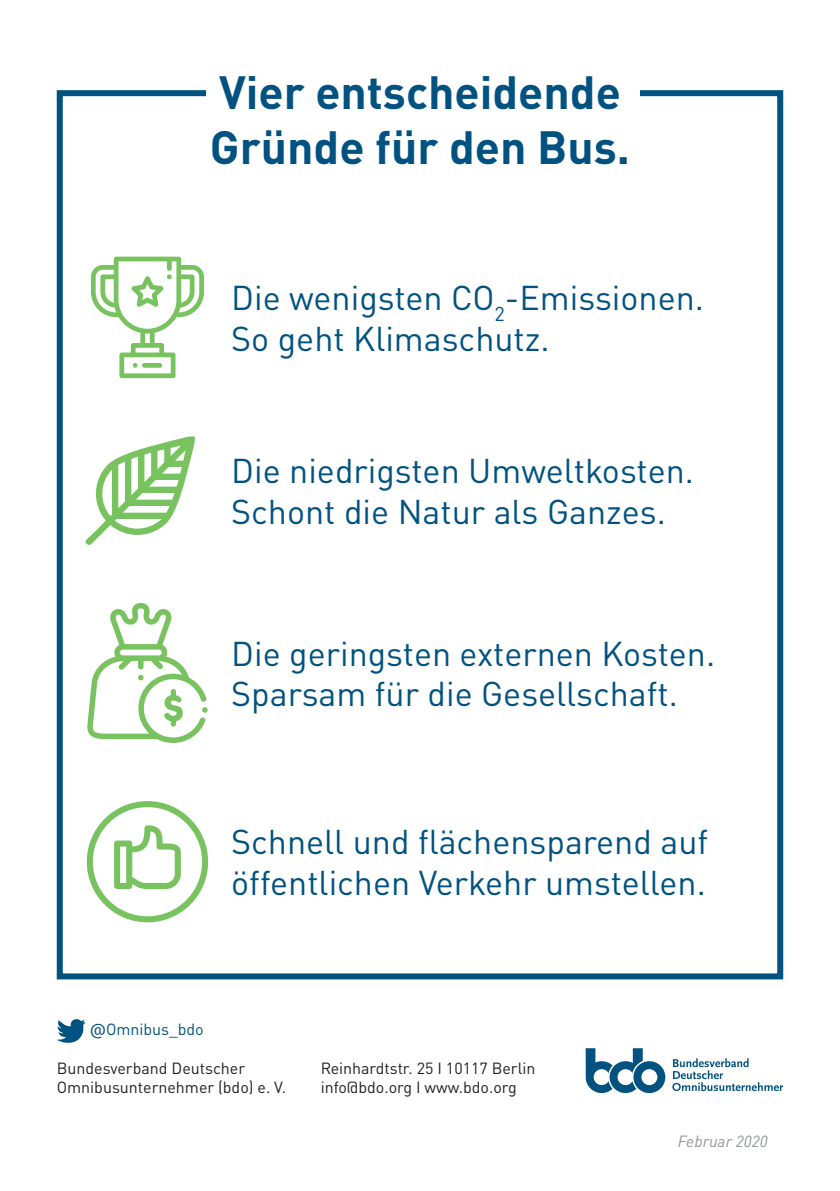
<style>
.page{position:relative;width:840px;height:1191px;background:#fff}
.page>*{position:absolute;margin:0;border:0;box-sizing:border-box;transform-origin:0 0}
.t1{font:700 46px "DIN Pro";color:#015280}
.t2{font:34px/40.8px "DIN Pro";color:#015280}
.t3{font:16px "DIN Pro";color:#231f20}
.Fließtext{font:16px "DIN Pro";color:#015280}
.t4{font:italic 16px "DIN Pro";color:#939598}
.s1{font-family:"Fira Sans"}
</style>
<div class="page">
<div style="left:57px;top:90px;width:725px;height:889px;border:6px solid #015280"></div>
<div style="left:206px;top:62px;width:432px;height:60px;background:#fff"></div>
<svg style="left:672px;top:1058px;width:110px;height:33px"></svg>
<svg style="left:585px;top:1048px;width:80px;height:45px"></svg>
<svg style="left:57px;top:1019px;width:28px;height:24px"></svg>
<svg style="left:91px;top:257px;width:113px;height:121px"></svg>
<svg style="left:85px;top:436px;width:110px;height:109px"></svg>
<svg style="left:87px;top:603px;width:120px;height:140px"></svg>
<svg style="left:87px;top:801px;width:121px;height:121px"></svg>
<p class="t1" style="left:219px;top:54px;width:403px">Vier entscheidende</p>
<p class="t1" style="left:210px;top:109px;width:421px">Gründe für den Bus.</p>
<p class="t2" style="left:231px;top:274px;width:474px">Die wenigsten CO<sub>2</sub>-Emissionen.</p>
<p class="t2" style="left:231px;top:315px;width:320px">So geht Klimaschutz.</p>
<p class="t2" style="left:231px;top:447px;width:464px">Die niedrigsten Umweltkosten.<br>Schont die Natur als Ganzes.</p>
<p class="t2" style="left:231px;top:629px;width:485px">Die geringsten externen Kosten.<br>Sparsam für die Gesellschaft.</p>
<p class="t2" style="left:231px;top:818px;width:478px">Schnell und flächensparend auf</p>
<p class="t2" style="left:231px;top:859px;width:476px">öffentlichen Verkehr umstellen.</p>
<p class="Fließtext" style="left:90px;top:1017px;width:115px"><span class="s1">@</span>Omnibus_bdo</p>
<p class="t3" style="left:57px;top:1055px;width:190px">Bundesverband Deutscher</p>
<p class="t3" style="left:57px;top:1074px;width:231px">Omnibusunternehmer (bdo) e. V.</p>
<p class="t3" style="left:320px;top:1055px;width:216px">Reinhardtstr. 25 Ӏ 10117 Berlin</p>
<p class="t3" style="left:320px;top:1074px;width:197px">info@bdo.org Ӏ www.bdo.org</p>
<p class="t4" style="left:677px;top:1128px;width:91px">Februar 2020</p>
</div>
